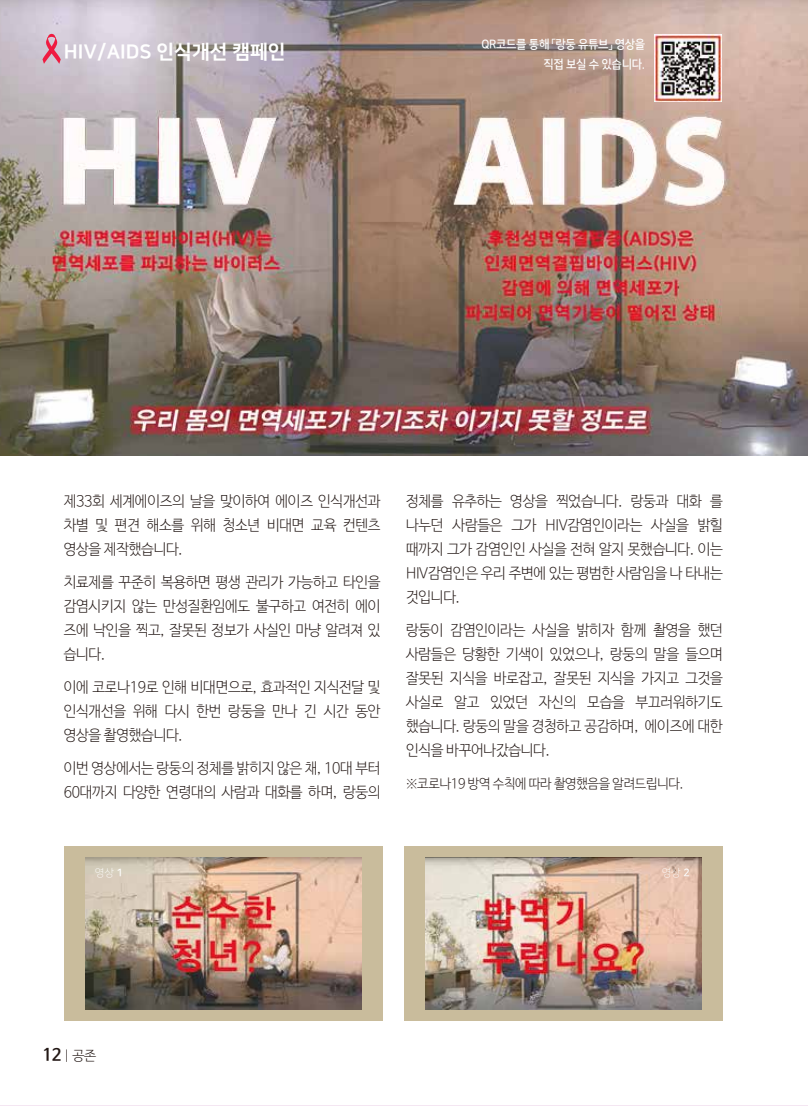
<style>
.page{position:relative;width:808px;height:1106px;background:#fff}
.page>*{position:absolute;margin:0;border:0;box-sizing:border-box;transform-origin:0 0}
.t1{font:19.5px "Nanum Square EB";color:#fff}
.t2{font:300 15px/24px "Nanum Barun Gothic";letter-spacing:-.02em;color:#221714;text-align:justify;scale:.95 1}
.t3{font:300 13.5px "Nanum Barun Gothic";letter-spacing:-.02em;color:#221714;scale:.95 1}
.t4{font:300 13.5px "Nanum Barun Gothic";letter-spacing:-.02em;color:#221714}
.t5{font:12px/19.5px "Nanum Square B";letter-spacing:-.025em;color:#fff;text-align:right;scale:.95 1}
.t6{font:10.5px "Nanum Square L";color:#fff}
.s1{font-family:"Nanum Square B"}
.s2{font-weight:700;font-size:16.5px}
</style>
<div class="page">
<img style="left:0;top:0;width:808px;height:455px">
<div style="left:404px;top:846px;width:319px;height:174px;background:#c9bc9c"></div>
<div style="left:64px;top:846px;width:319px;height:174px;background:#c9bc9c"></div>
<img style="left:85px;top:858px;width:276px;height:151px">
<img style="left:425px;top:858px;width:277px;height:151px">
<img style="left:655px;top:35px;width:66px;height:66px">
<svg style="left:43px;top:33px;width:18px;height:31px"></svg>
<hr style="left:0;top:1105px;width:808px;height:1px;background:#920683">
<h1 class="t1" style="left:64px;top:42px;width:223px">HIV/AIDS 인식개선 캠페인</h1>
<p class="t5" style="left:481px;top:35px;width:174px">QR코드를 통해 「랑둥 유튜브」 영상을 직접 보실 수 있습니다.</p>
<p class="t2" style="left:64px;top:489px;width:335px">제33회 세계에이즈의 날을 맞이하여 에이즈 인식개선과 차별 및 편견 해소를 위해 청소년 비대면 교육 컨텐츠 영상을 제작했습니다.</p>
<p class="t2" style="left:64px;top:570px;width:335px">치료제를 꾸준히 복용하면 평생 관리가 가능하고 타인을 감염시키지 않는 만성질환임에도 불구하고 여전히 에이 즈에 낙인을 찍고, 잘못된 정보가 사실인 마냥 알려져 있 습니다.</p>
<p class="t2" style="left:64px;top:675px;width:335px">이에 코로나19로 인해 비대면으로, 효과적인 지식전달 및 인식개선을 위해 다시 한번 랑둥을 만나 긴 시간 동안 영상을 촬영했습니다.</p>
<p class="t2" style="left:64px;top:756px;width:335px">이번 영상에서는 랑둥의 정체를 밝히지 않은 채, 10대 부터<br>60대까지 다양한 연령대의 사람과 대화를 하며, 랑둥의</p>
<p class="t2" style="left:406px;top:489px;width:335px">정체를 유추하는 영상을 찍었습니다. 랑둥과 대화 를 나누던 사람들은 그가 HIV감염인이라는 사실을 밝힐 때까지 그가 감염인인 사실을 전혀 알지 못했습니다. 이는 HIV감염인은 우리 주변에 있는 평범한 사람임을 나 타내는 것입니다.</p>
<p class="t2" style="left:406px;top:618px;width:335px">랑둥이 감염인이라는 사실을 밝히자 함께 촬영을 했던 사람들은 당황한 기색이 있었으나, 랑둥의 말을 들으며 잘못된 지식을 바로잡고, 잘못된 지식을 가지고 그것을 사실로 알고 있었던 자신의 모습을 부끄러워하기도 했습니다. 랑둥의 말을 경청하고 공감하며, 에이즈에 대한 인식을 바꾸어나갔습니다.</p>
<p class="t3" style="left:406px;top:776px;width:293px">※코로나19 방역 수칙에 따라 촬영했음을 알려드립니다.</p>
<p class="t6" style="left:95px;top:867px;width:30px">영상 <span class="s1">1</span></p>
<p class="t6" style="left:662px;top:867px;width:30px">영상 <span class="s1">2</span></p>
<p class="t4" style="left:43px;top:1048px;width:55px"><span class="s2">12</span> | 공존</p>
</div>
